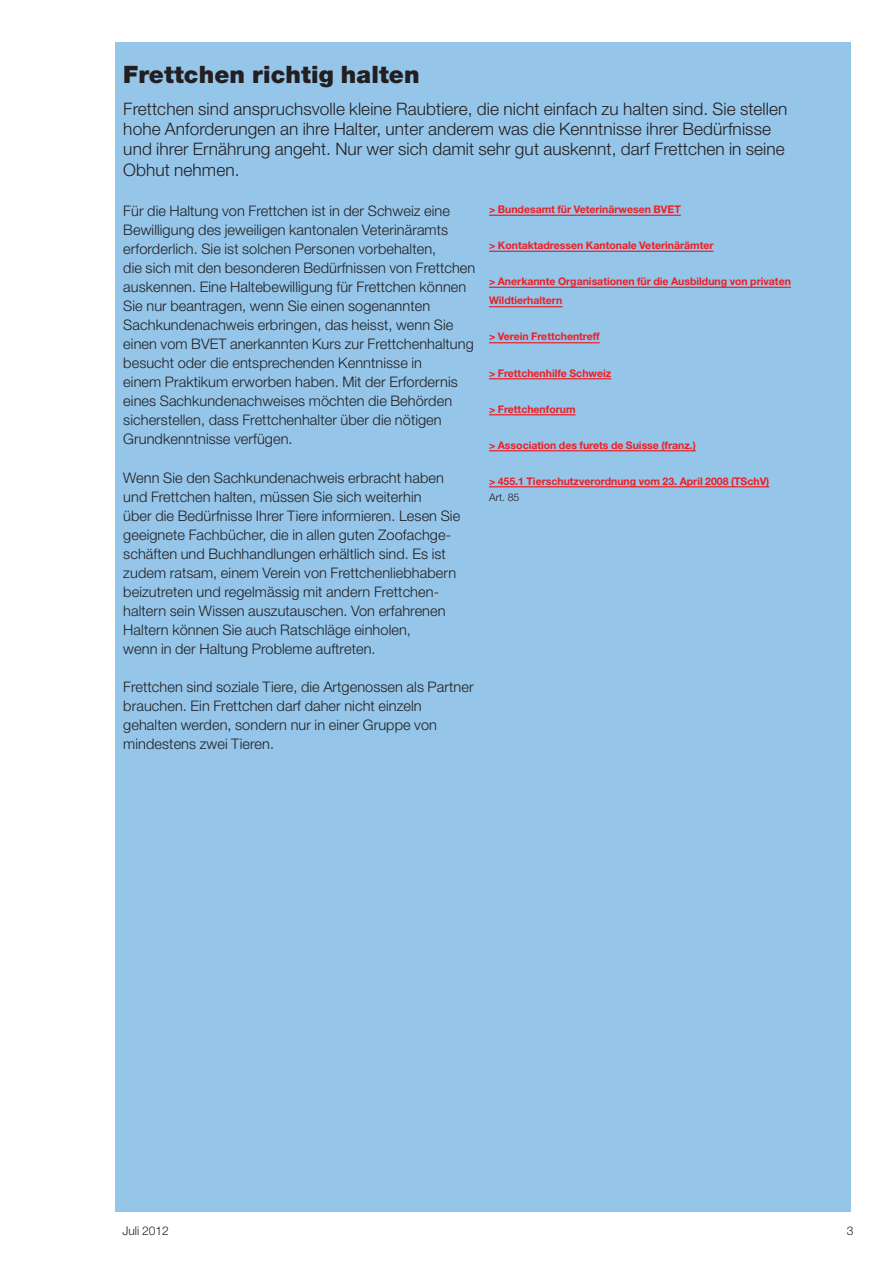
<style>
.page{position:relative;width:893px;height:1263px;background:#fff}
.page>*{position:absolute;margin:0;border:0;box-sizing:border-box;transform-origin:0 0}
.t1{font:900 24px "Helvetica Neue";letter-spacing:.005em;color:#231f20}
.t2{font:300 17.25px/20.2px "Helvetica Neue";letter-spacing:.005em;color:#231f20}
.t3{font:300 14.55px/19px "Helvetica Neue";letter-spacing:.005em;color:#231f20}
.t4{font:300 12px "Helvetica Neue";color:#231f20}
.t5{font:700 10.5px/19.5px "Helvetica Neue";color:#ee1d23}
.t6{font:300 10.5px "Helvetica Neue";color:#231f20}
</style>
<div class="page">
<div style="left:115px;top:43px;width:735px;height:1169px;background:#95c6ea"></div>
<hr style="left:489px;top:215px;width:192px;height:1px;background:#ee1d23">
<hr style="left:489px;top:251px;width:224px;height:1px;background:#ee1d23">
<hr style="left:489px;top:287px;width:302px;height:1px;background:#ee1d23">
<hr style="left:489px;top:306px;width:73px;height:1px;background:#ee1d23">
<hr style="left:489px;top:342px;width:111px;height:1px;background:#ee1d23">
<hr style="left:489px;top:378px;width:122px;height:1px;background:#ee1d23">
<hr style="left:489px;top:414px;width:87px;height:1px;background:#ee1d23">
<hr style="left:489px;top:450px;width:207px;height:1px;background:#ee1d23">
<hr style="left:489px;top:486px;width:280px;height:1px;background:#ee1d23">
<h1 class="t1" style="left:123px;top:60px;width:298px">Frettchen richtig halten</h1>
<p class="t2" style="left:123px;top:98px;width:666px">Frettchen sind anspruchsvolle kleine Raubtiere, die nicht einfach zu halten sind. Sie stellen hohe Anforderungen an ihre Halter, unter anderem was die Kenntnisse ihrer Bedürfnisse und ihrer Ernährung angeht. Nur wer sich damit sehr gut auskennt, darf Frettchen in seine Obhut nehmen.</p>
<p class="t5" style="left:489px;top:199px;width:193px">&gt; Bundesamt für Veterinärwesen BVET</p>
<p class="t5" style="left:489px;top:235px;width:226px">&gt; Kontaktadressen Kantonale Veterinärämter</p>
<p class="t5" style="left:489px;top:271px;width:303px">&gt; Anerkannte Organisationen für die Ausbildung von privaten<br>Wildtierhaltern</p>
<p class="t5" style="left:489px;top:327px;width:112px">&gt; Verein Frettchentreff</p>
<p class="t5" style="left:489px;top:363px;width:124px">&gt; Frettchenhilfe Schweiz</p>
<p class="t5" style="left:489px;top:399px;width:88px">&gt; Frettchenforum</p>
<p class="t5" style="left:489px;top:435px;width:208px">&gt; Association des furets de Suisse (franz.)</p>
<p class="t5" style="left:489px;top:471px;width:282px">&gt; 455.1 Tierschutzverordnung vom 23. April 2008 (TSchV)</p>
<p class="t6" style="left:489px;top:491px;width:32px">Art. 85</p>
<p class="t3" style="left:123px;top:201px;width:354px">Für die Haltung von Frettchen ist in der Schweiz eine Bewilligung des jeweiligen kantonalen Veterinäramts erforderlich. Sie ist solchen Personen vorbehalten,<br>die sich mit den besonderen Bedürfnissen von Frettchen auskennen. Eine Haltebewilligung für Frettchen können Sie nur beantragen, wenn Sie einen sogenannten Sachkundenachweis erbringen, das heisst, wenn Sie einen vom BVET anerkannten Kurs zur Frettchenhaltung besucht oder die entsprechenden Kenntnisse in<br>einem Praktikum erworben haben. Mit der Erfordernis eines Sachkundenachweises möchten die Behörden sicherstellen, dass Frettchenhalter über die nötigen Grundkenntnisse verfügen.</p>
<p class="t3" style="left:123px;top:467px;width:338px">Wenn Sie den Sachkundenachweis erbracht haben und Frettchen halten, müssen Sie sich weiterhin<br>über die Bedürfnisse Ihrer Tiere informieren. Lesen Sie geeignete Fachbücher, die in allen guten Zoofachge&shy;schäften und Buchhandlungen erhältlich sind. Es ist zudem ratsam, einem Verein von Frettchenliebhabern beizutreten und regelmässig mit andern Frettchen&shy;haltern sein Wissen auszutauschen. Von erfahrenen Haltern können Sie auch Ratschläge einholen,<br>wenn in der Haltung Probleme auftreten.</p>
<p class="t3" style="left:123px;top:677px;width:352px">Frettchen sind soziale Tiere, die Artgenossen als Partner brauchen. Ein Frettchen darf daher nicht einzeln gehalten werden, sondern nur in einer Gruppe von mindestens zwei Tieren.</p>
<p class="t4" style="left:122px;top:1223px;width:48px">Juli 2012</p>
<p class="t4" style="left:847px;top:1223px;width:8px">3</p>
</div>
